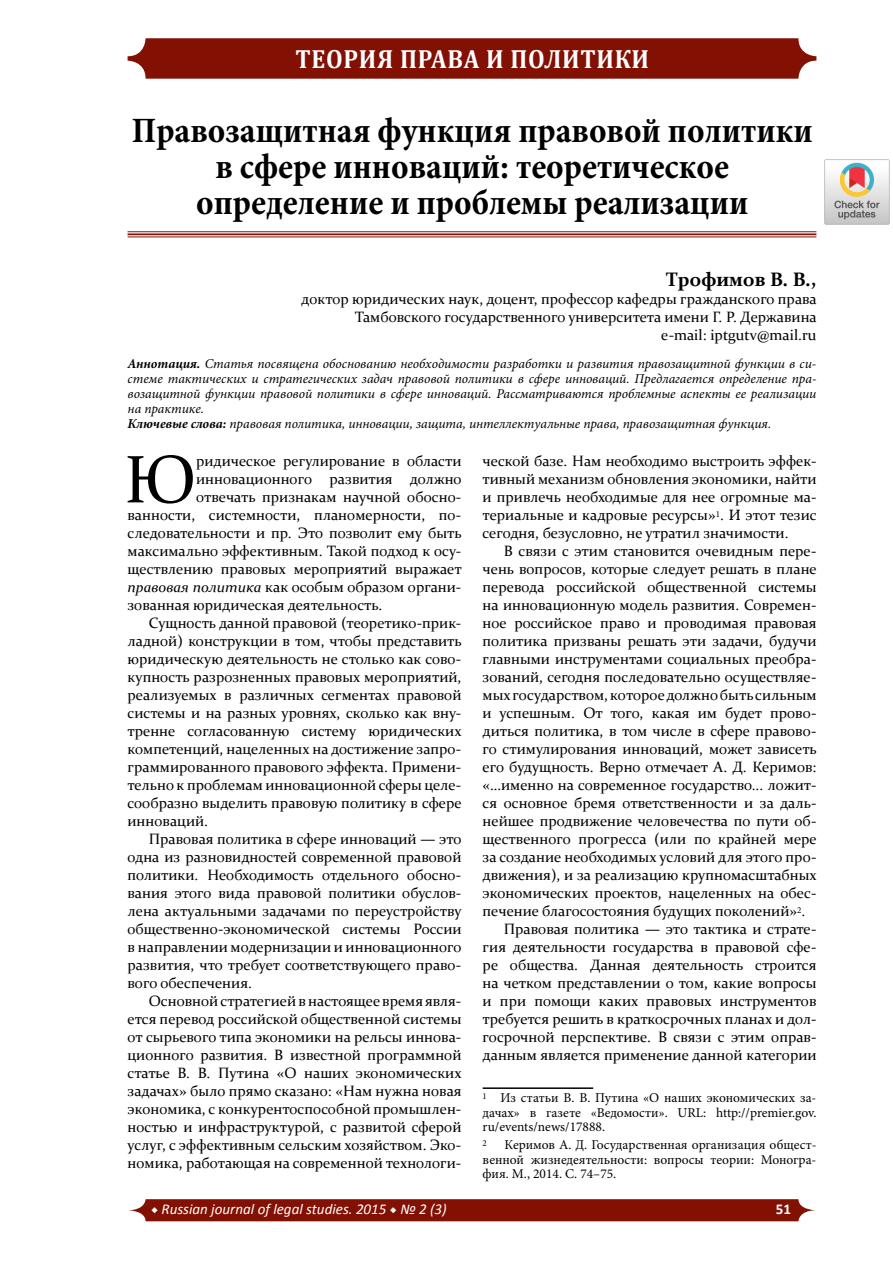
<style>
.page{position:relative;width:893px;height:1263px;background:#fff}
.page>*{position:absolute;margin:0;border:0;box-sizing:border-box;transform-origin:0 0}
.t1{font:67.65px "Constantia";color:#000}
.t2{font:700 condensed 36px/36px "Minion Pro";color:#000;text-align:center}
.t3{font:700 26.4px "Cambria";letter-spacing:.03em;color:#fff;scale:.91 1}
.t4{font:700 19.5px "Constantia";color:#000}
.t5{font:15px/18px "Constantia";color:#000;text-align:right}
.t6{font:italic 15px "Calibri";color:#fff}
.t7{font:700 15px "Calibri";color:#fff}
.t8{font:italic 13.5px/15px "Minion Pro";color:#000}
.t9{font:13.5px/14.2px "Minion Pro";color:#000;text-align:justify}
.t10{font:9px "Minion Pro";color:#000}
.s1{font-weight:700}
.s2{font-style:italic}
.s3{font-family:"Minion Pro"}
</style>
<div class="page">
<div style="left:128px;top:38px;width:688px;height:41px;background:#821003;border-radius:18px"></div>
<svg style="left:128px;top:1199px;width:688px;height:22px;background:#881b0f"></svg>
<hr style="left:128px;top:231px;width:688px;height:1px;background:#821003">
<hr style="left:128px;top:233px;width:688px;height:2px;background:#821003">
<hr style="left:128px;top:236px;width:688px;height:1px;background:#821003">
<hr style="left:483px;top:1087px;width:110px;height:2px;background:#000">
<img style="left:824px;top:159px;width:66px;height:66px">
<h3 class="t3" style="left:295px;top:40px;width:390px">ТЕОРИЯ ПРАВА И ПОЛИТИКИ</h3>
<h2 class="t2" style="left:132px;top:113px;width:682px">Правозащитная функция правовой политики в сфере инноваций: теоретическое определение и проблемы реализации</h2>
<h3 class="t4" style="left:667px;top:266px;width:151px">Трофимов В. В.,</h3>
<p class="t5" style="left:301px;top:290px;width:517px">доктор юридических наук, доцент, профессор кафедры гражданского права<br>Тамбовского государственного университета имени Г. Р. Державина<br>e-mail: iptgutv@mail.ru</p>
<p class="t8" style="left:128px;top:356px;width:690px"><span class="s1">Аннотация.</span> Статья посвящена обоснованию необходимости разработки и развития правозащитной функции в си&shy;стеме тактических и стратегических задач правовой политики в сфере инноваций. Предлагается определение пра&shy;возащитной функции правовой политики в сфере инноваций. Рассматриваются проблемные аспекты ее реализации на практике.<br><span class="s1">Ключевые слова:</span> правовая политика, инновации, защита, интеллектуальные права, правозащитная функция.</p>
<h1 class="t1" style="left:124px;top:433px;width:73px">Ю</h1>
<p class="t5" style="left:196px;top:452px;width:267px">ридическое регулирование в области</p>
<p class="t5" style="left:483px;top:452px;width:336px;text-align:justify">ческой базе. Нам необходимо выстроить эффек&shy;тивный механизм обновления экономики, найти и привлечь необходимые для нее огромные ма&shy;териальные и кадровые ресурсы»<sup>1</sup>. И этот тезис сегодня, безусловно, не утратил значимости.</p>
<p class="t5" style="left:504px;top:542px;width:314px">В связи с этим становится очевидным пере-</p>
<p class="t5" style="left:483px;top:560px;width:336px">чень вопросов, которые следует решать в плане</p>
<p class="t5" style="left:483px;top:578px;width:335px">перевода российской общественной системы</p>
<p class="t5" style="left:483px;top:596px;width:335px">на инновационную модель развития. Современ-</p>
<p class="t5" style="left:483px;top:614px;width:336px">ное российское право и проводимая правовая</p>
<p class="t5" style="left:483px;top:632px;width:335px">политика призваны решать эти задачи, будучи</p>
<p class="t5" style="left:483px;top:650px;width:335px">главными инструментами социальных преобра-</p>
<p class="t5" style="left:483px;top:668px;width:335px">зований, сегодня последовательно осуществляе-</p>
<p class="t5" style="left:483px;top:686px;width:335px">мых государством, которое должно быть сильным</p>
<p class="t5" style="left:483px;top:704px;width:335px">и успешным. От того, какая им будет прово-</p>
<p class="t5" style="left:483px;top:722px;width:335px">диться политика, в том числе в сфере правово-</p>
<p class="t5" style="left:483px;top:740px;width:336px">го стимулирования инноваций, может зависеть</p>
<p class="t5" style="left:483px;top:758px;width:335px">его будущность. Верно отмечает А. Д. Керимов:</p>
<p class="t5" style="left:483px;top:776px;width:335px">«…именно на современное государство... ложит-</p>
<p class="t5" style="left:483px;top:794px;width:335px">ся основное бремя ответственности и за даль-</p>
<p class="t5" style="left:483px;top:812px;width:335px">нейшее продвижение человечества по пути об-</p>
<p class="t5" style="left:483px;top:830px;width:336px">щественного прогресса (или по крайней мере</p>
<p class="t5" style="left:483px;top:848px;width:335px">за создание необходимых условий для этого про-</p>
<p class="t5" style="left:483px;top:866px;width:336px">движения), и за реализацию крупномасштабных</p>
<p class="t5" style="left:483px;top:884px;width:335px">экономических проектов, нацеленных на обес-</p>
<p class="t5" style="left:483px;top:902px;width:324px">печение благосостояния будущих поколений»<sup>2</sup>.</p>
<p class="t5" style="left:504px;top:920px;width:314px">Правовая политика — это тактика и страте-</p>
<p class="t5" style="left:483px;top:938px;width:335px">гия деятельности государства в правовой сфе-</p>
<p class="t5" style="left:483px;top:956px;width:336px">ре общества. Данная деятельность строится</p>
<p class="t5" style="left:483px;top:974px;width:336px">на четком представлении о том, какие вопросы</p>
<p class="t5" style="left:483px;top:992px;width:335px">и при помощи каких правовых инструментов</p>
<p class="t5" style="left:483px;top:1010px;width:335px">требуется решить в краткосрочных планах и дол-</p>
<p class="t5" style="left:483px;top:1028px;width:335px">госрочной перспективе. В связи с этим оправ-</p>
<p class="t5" style="left:483px;top:1046px;width:336px">данным является применение данной категории</p>
<p class="t9" style="left:483px;top:1091px;width:335px"><sup>1</sup> Из статьи В. В. Путина «О наших экономических за&shy;дачах» в газете «Ведомости». URL: http://premier.gov. ru/events/news/17888.</p>
<p class="t10" style="left:483px;top:1137px;width:6px">2</p>
<p class="t5" style="left:196px;top:470px;width:267px">инновационного развития должно</p>
<p class="t5" style="left:196px;top:488px;width:267px">отвечать признакам научной обосно-</p>
<p class="t5" style="left:128px;top:506px;width:335px">ванности, системности, планомерности, по-</p>
<p class="t5" style="left:128px;top:524px;width:336px">следовательности и пр. Это позволит ему быть</p>
<p class="t5" style="left:128px;top:542px;width:335px">максимально эффективным. Такой подход к осу-</p>
<p class="t5" style="left:128px;top:560px;width:336px">ществлению правовых мероприятий выражает</p>
<p class="t5" style="left:128px;top:578px;width:335px"><span class="s2">правовая политика</span> как особым образом органи-</p>
<p class="t5" style="left:128px;top:596px;width:256px">зованная юридическая деятельность.</p>
<p class="t5" style="left:149px;top:614px;width:313px">Сущность данной правовой (теоретико-прик-</p>
<p class="t5" style="left:128px;top:632px;width:336px">ладной) конструкции в том, чтобы представить</p>
<p class="t5" style="left:128px;top:650px;width:335px">юридическую деятельность не столько как сово-</p>
<p class="t5" style="left:128px;top:668px;width:335px">купность разрозненных правовых мероприятий,</p>
<p class="t5" style="left:128px;top:686px;width:335px">реализуемых в различных сегментах правовой</p>
<p class="t5" style="left:128px;top:704px;width:335px">системы и на разных уровнях, сколько как вну-</p>
<p class="t5" style="left:128px;top:722px;width:336px">тренне согласованную систему юридических</p>
<p class="t5" style="left:128px;top:740px;width:335px">компетенций, нацеленных на достижение запро-</p>
<p class="t5" style="left:128px;top:758px;width:335px">граммированного правового эффекта. Примени-</p>
<p class="t5" style="left:128px;top:776px;width:335px">тельно к проблемам инновационной сферы целе-</p>
<p class="t5" style="left:128px;top:794px;width:336px">сообразно выделить правовую политику в сфере</p>
<p class="t5" style="left:128px;top:812px;width:82px">инноваций.</p>
<p class="t5" style="left:149px;top:830px;width:314px">Правовая политика в сфере инноваций — это</p>
<p class="t5" style="left:128px;top:848px;width:335px">одна из разновидностей современной правовой</p>
<p class="t5" style="left:128px;top:866px;width:335px">политики. Необходимость отдельного обосно-</p>
<p class="t5" style="left:128px;top:884px;width:335px">вания этого вида правовой политики обуслов-</p>
<p class="t5" style="left:128px;top:902px;width:336px">лена актуальными задачами по переустройству</p>
<p class="t5" style="left:128px;top:920px;width:335px">общественно-экономической системы России</p>
<p class="t5" style="left:128px;top:938px;width:336px">в направлении модернизации и инновационного</p>
<p class="t5" style="left:128px;top:956px;width:335px">развития, что требует соответствующего право-</p>
<p class="t5" style="left:128px;top:974px;width:126px">вого обеспечения.</p>
<p class="t5" style="left:149px;top:992px;width:314px">Основной стратегией в настоящее время явля-</p>
<p class="t5" style="left:128px;top:1010px;width:335px">ется перевод российской общественной системы</p>
<p class="t5" style="left:128px;top:1028px;width:335px">от сырьевого типа экономики на рельсы иннова-</p>
<p class="t5" style="left:128px;top:1046px;width:335px">ционного развития. В известной программной</p>
<p class="t5" style="left:128px;top:1064px;width:336px">статье В. В. Путина «О наших экономических</p>
<p class="t5" style="left:128px;top:1082px;width:336px">задачах» было прямо сказано: «Нам нужна новая</p>
<p class="t5" style="left:128px;top:1100px;width:335px">экономика, с конкурентоспособной промышлен-</p>
<p class="t5" style="left:128px;top:1118px;width:335px">ностью и инфраструктурой, с развитой сферой</p>
<p class="t5" style="left:128px;top:1136px;width:335px">услуг, с эффективным сельским хозяйством. Эко-</p>
<p class="t5" style="left:128px;top:1154px;width:335px">номика, работающая на современной технологи-</p>
<p class="t9" style="left:483px;top:1138px;width:335px;text-indent:22px">Керимов А. Д. Государственная организация общест&shy;венной жизнедеятельности: вопросы теории: Моногра&shy;фия. М., 2014. С. 74–75.</p>
<p class="t6" style="left:151px;top:1199px;width:297px"><span class="s3">◆</span> Russian journal of legal studies. 2015 <span class="s3">◆</span> № 2 (3)</p>
<p class="t7" style="left:776px;top:1200px;width:17px">51</p>
</div>
